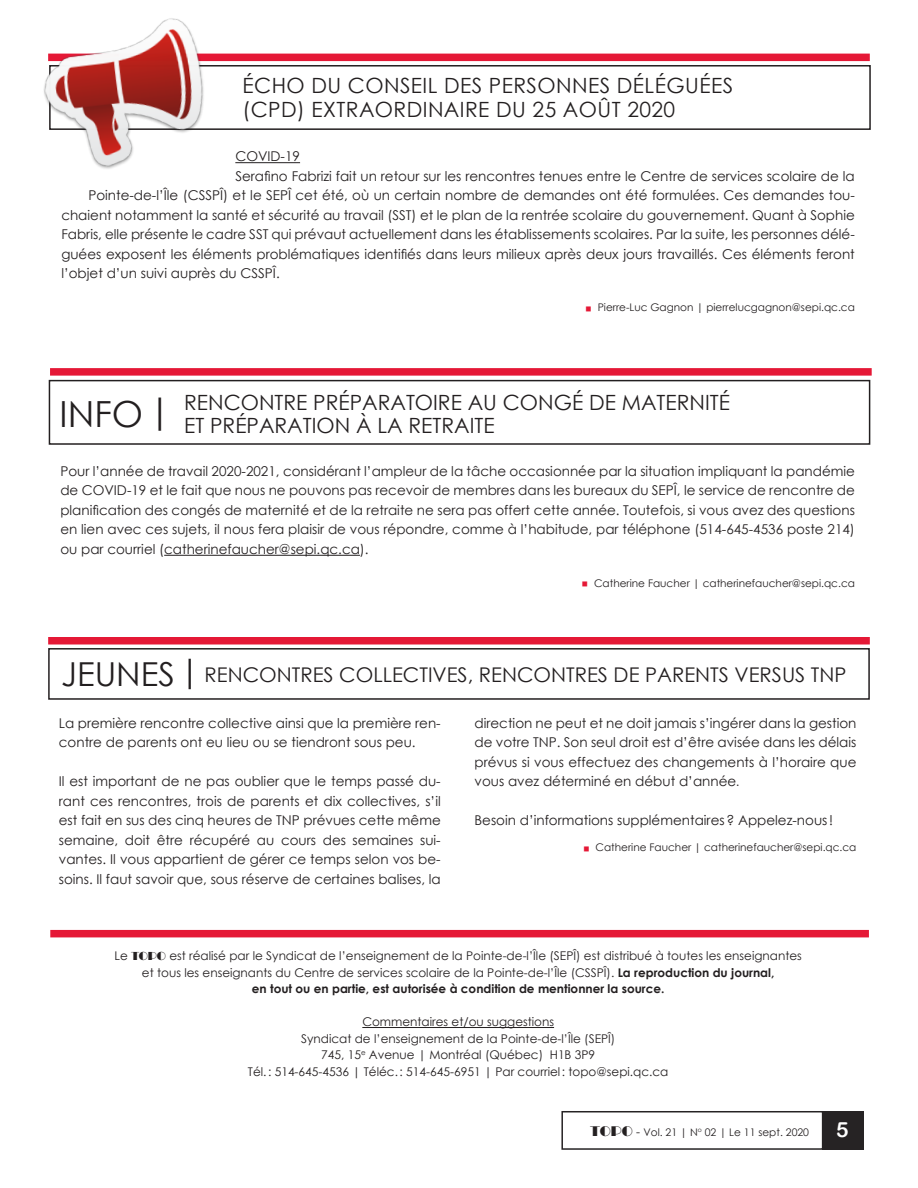
<style>
.page{position:relative;width:918px;height:1188px;background:#fff}
.page>*{position:absolute;margin:0;border:0;box-sizing:border-box;transform-origin:0 0}
.t1{font:21px/22.5px "Century Gothic";color:#231f20}
.t2{font:21px/24px "Century Gothic";letter-spacing:.02em;color:#231f20}
.t3{font:21px "Arial Rounded MT Bold";color:#fff}
.t4{font:20.25px "Century Gothic";color:#231f20}
.t5{font:13.5px/19.5px "Century Gothic";color:#231f20;text-align:justify}
.t6{font:12px/16.5px "Century Gothic";color:#231f20;text-align:center}
.t7{font:10.5px "Century Gothic";color:#231f20}
.s1{font-size:21px;color:#e51836}
.s2{font-size:36px}
.s3{font-size:33px}
.s4{font-family:"Times New Roman"}
.s5{font-family:"Broadway"}
.s6{font-weight:700}
.s7{font-family:"Broadway BT";font-size:13.5px}
.s8{font-size:12px}
</style>
<div class="page">
<div style="left:822px;top:1111px;width:42px;height:39px;background:#262324"></div>
<div style="left:561px;top:1111px;width:262px;height:39px;border:2px solid #262324"></div>
<hr style="left:164px;top:555px;width:196px;height:1px;background:#231f20">
<div style="left:49px;top:380px;width:821px;height:65px;border:2px solid #231f20"></div>
<div style="left:50px;top:368px;width:822px;height:8px;background:#e51836"></div>
<div style="left:49px;top:65px;width:822px;height:65px;border:2px solid #231f20"></div>
<hr style="left:235px;top:162px;width:65px;height:1px;background:#231f20">
<div style="left:48px;top:54px;width:822px;height:7px;background:#e51836"></div>
<img style="left:43px;top:18px;width:172px;height:151px">
<div style="left:48px;top:648px;width:822px;height:52px;border:2px solid #231f20"></div>
<div style="left:48px;top:637px;width:822px;height:8px;background:#e51836"></div>
<div style="left:50px;top:930px;width:819px;height:7px;background:#e51836"></div>
<hr style="left:362px;top:1027px;width:192px;height:1px;background:#231f20">
<h1 class="t2" style="left:243px;top:73px;width:492px">ÉCHO DU CONSEIL DES PERSONNES DÉLÉGUÉES (CPD) EXTRAORDINAIRE DU 25 AOÛT 2020</h1>
<p class="t5" style="left:235px;top:147px;width:66px">COVID-19</p>
<p class="t5" style="left:235px;top:166px;width:621px">Serafino Fabrizi fait un retour sur les rencontres tenues entre le Centre de services scolaire de la</p>
<p class="t5" style="left:88px;top:186px;width:768px">Pointe-de-l’Île (CSSPÎ) et le SEPÎ cet été, où un certain nombre de demandes ont été formulées. Ces demandes tou-</p>
<p class="t5" style="left:61px;top:205px;width:795px">chaient notamment la santé et sécurité au travail (SST) et le plan de la rentrée scolaire du gouvernement. Quant à Sophie</p>
<p class="t5" style="left:61px;top:225px;width:795px">Fabris, elle présente le cadre SST qui prévaut actuellement dans les établissements scolaires. Par la suite, les personnes délé-</p>
<p class="t5" style="left:61px;top:244px;width:795px">guées exposent les éléments problématiques identifiés dans leurs milieux après deux jours travaillés. Ces éléments feront</p>
<p class="t5" style="left:61px;top:264px;width:220px">l’objet d’un suivi auprès du CSSPÎ.</p>
<p class="t7" style="left:585px;top:300px;width:272px"><span class="s1">▪</span> Pierre-Luc Gagnon | pierrelucgagnon@sepi.qc.ca</p>
<h1 class="t1" style="left:184px;top:391px;width:547px;text-indent:-124px"><span class="s2">INFO|</span> RENCONTRE PRÉPARATOIRE AU CONGÉ DE MATERNITÉ<br>ET PRÉPARATION À LA RETRAITE</h1>
<p class="t5" style="left:60px;top:461px;width:796px">Pour l’année de travail 2020-2021, considérant l’ampleur de la tâche occasionnée par la situation impliquant la pandémie de COVID-19 et le fait que nous ne pouvons pas recevoir de membres dans les bureaux du SEPÎ, le service de rencontre de planification des congés de maternité et de la retraite ne sera pas offert cette année. Toutefois, si vous avez des questions en lien avec ces sujets, il nous fera plaisir de vous répondre, comme à l’habitude, par téléphone (514-645-4536 poste 214) ou par courriel (catherinefaucher@sepi.qc.ca).</p>
<p class="t7" style="left:581px;top:576px;width:275px"><span class="s1">▪</span> Catherine Faucher | catherinefaucher@sepi.qc.ca</p>
<h2 class="t4" style="left:61px;top:661px;width:787px"><span class="s3">JEUNES|</span> RENCONTRES COLLECTIVES, RENCONTRES DE PARENTS VERSUS TNP</h2>
<p class="t5" style="left:59px;top:713px;width:383px">La première rencontre collective ainsi que la première ren&shy;contre de parents ont eu lieu ou se tiendront sous peu.</p>
<p class="t5" style="left:59px;top:771px;width:383px">Il est important de ne pas oublier que le temps passé du&shy;rant ces rencontres, trois de parents et dix collectives, s’il est fait en sus des cinq heures de TNP prévues cette même semaine, doit être récupéré au cours des semaines sui&shy;vantes. Il vous appartient de gérer ce temps selon vos be&shy;soins. Il faut savoir que, sous réserve de certaines balises, la</p>
<p class="t5" style="left:475px;top:713px;width:383px">direction ne peut et ne doit jamais s’ingérer dans la gestion de votre TNP. Son seul droit est d’être avisée dans les délais prévus si vous effectuez des changements à l’horaire que vous avez déterminé en début d’année<span class="s4">.</span></p>
<p class="t5" style="left:475px;top:810px;width:360px">Besoin d’informations supplémentaires? Appelez-nous!</p>
<p class="t7" style="left:583px;top:840px;width:275px"><span class="s1">▪</span> Catherine Faucher | catherinefaucher@sepi.qc.ca</p>
<p class="t6" style="left:115px;top:948px;width:689px">Le <span class="s5">TOPO</span> est réalisé par le Syndicat de l’enseignement de la Pointe-de-l’Île (SEPÎ) est distribué à toutes les enseignantes et tous les enseignants du Centre de services scolaire de la Pointe-de-l’Île (CSSPÎ). <span class="s6">La reproduction du journal,<br>en tout ou en partie, est autorisée à condition de mentionner la source.</span></p>
<p class="t6" style="left:248px;top:1014px;width:422px">Commentaires et/ou suggestions<br>Syndicat de l’enseignement de la Pointe-de-l’Île (SEPÎ)<br>745, 15<sup>e</sup> Avenue | Montréal (Québec) H1B 3P9<br>Tél.: 514-645-4536 | Téléc.: 514-645-6951 | Par courriel: topo@sepi.qc.ca</p>
<p class="t7" style="left:591px;top:1124px;width:220px"><span class="s7">TOPO</span> <span class="s8">-</span> Vol. 21 | N<sup>o</sup> 02 | Le 11 sept. 2020</p>
<h1 class="t3" style="left:836px;top:1117px;width:14px">5</h1>
</div>
